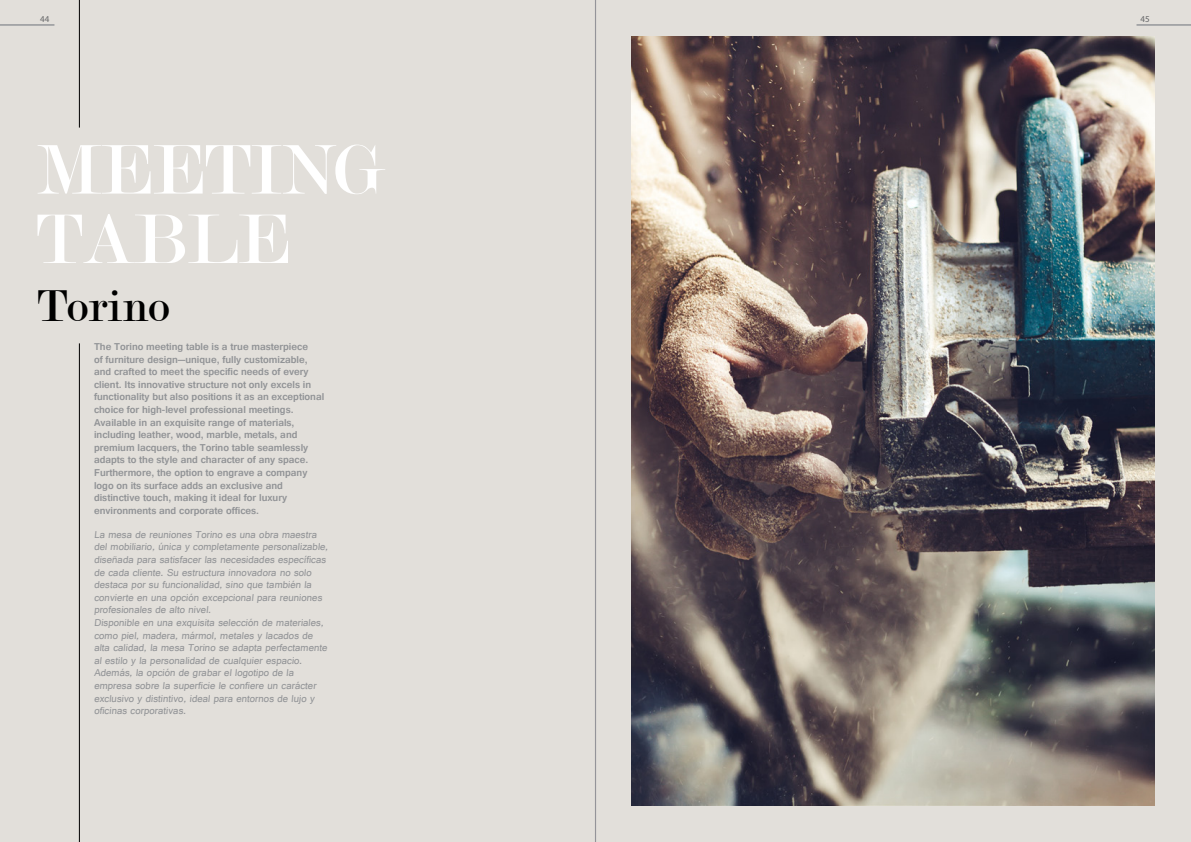
<style>
.page{position:relative;width:1191px;height:842px;background:#e2dfda}
.page>*{position:absolute;margin:0;border:0;box-sizing:border-box;transform-origin:0 0}
.t1{font:48px "Modern";color:#000}
.t2{font:10.5px/12.6px "Gautami";color:#919396}
.t3{font:700 10.5px/12.6px "Gautami";color:#919396}
.t4{font:9px "Myriad Pro";color:#636466}
</style>
<div class="page">
<hr style="left:0;top:25px;width:54px;height:1px;background:#95979a">
<hr style="left:1136px;top:25px;width:55px;height:1px;background:#95979a">
<svg style="left:38px;top:214px;width:250px;height:49px"></svg>
<svg style="left:38px;top:145px;width:347px;height:49px"></svg>
<hr style="left:79px;top:343px;width:1px;height:499px;background:#000">
<hr style="left:79px;top:0;width:1px;height:128px;background:#000">
<hr style="left:595px;top:0;width:1px;height:842px;background:#949499">
<img style="left:632px;top:36px;width:523px;height:770px">
<p class="t4" style="left:40px;top:14px;width:11px">44</p>
<p class="t4" style="left:1140px;top:14px;width:11px">45</p>
<h1 class="t1" style="left:38px;top:281px;width:134px">Torino</h1>
<p class="t3" style="left:94px;top:340px;width:232px">The Torino meeting table is a true masterpiece<br>of furniture design—unique, fully customizable, and crafted to meet the specific needs of every client. Its innovative structure not only excels in functionality but also positions it as an exceptional choice for high-level professional meetings.<br>Available in an exquisite range of materials, including leather, wood, marble, metals, and premium lacquers, the Torino table seamlessly adapts to the style and character of any space.<br>Furthermore, the option to engrave a company logo on its surface adds an exclusive and distinctive touch, making it ideal for luxury environments and corporate offices.</p>
<p class="t2" style="left:94px;top:528px;width:238px">La mesa de reuniones Torino es una obra maestra del mobiliario, única y completamente personalizable, diseñada para satisfacer las necesidades específicas de cada cliente. Su estructura innovadora no solo destaca por su funcionalidad, sino que también la convierte en una opción excepcional para reuniones profesionales de alto nivel.<br>Disponible en una exquisita selección de materiales, como piel, madera, mármol, metales y lacados de alta calidad, la mesa Torino se adapta perfectamente al estilo y la personalidad de cualquier espacio.<br>Además, la opción de grabar el logotipo de la empresa sobre la superficie le confiere un carácter exclusivo y distintivo, ideal para entornos de lujo y oficinas corporativas.</p>
</div>
